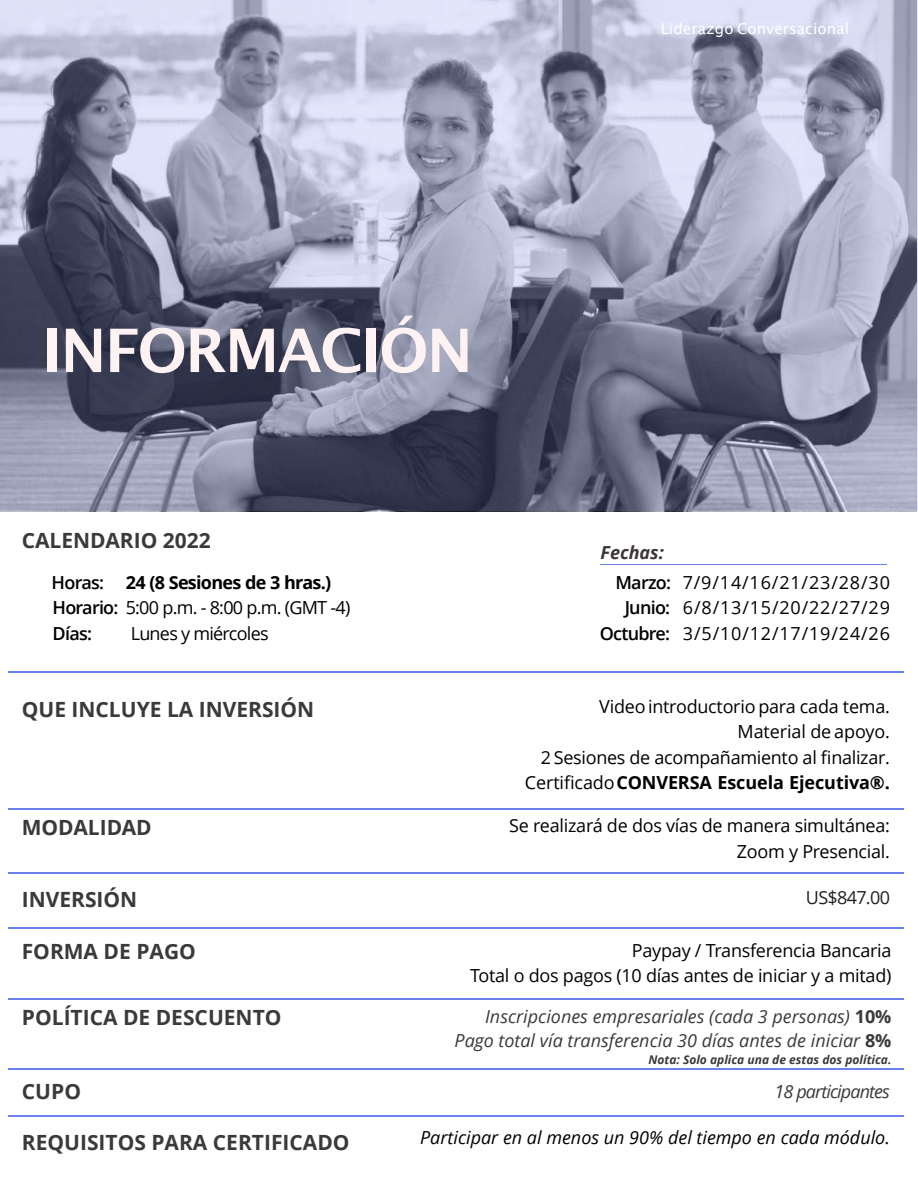
<style>
.page{position:relative;width:918px;height:1188px;background:#fff}
.page>*{position:absolute;margin:0;border:0;box-sizing:border-box;transform-origin:0 0}
.t1{font:700 60px "Lucida Grande";letter-spacing:-.03em;color:#fff2f2}
.t2{font:700 21px "Open Sans";color:#3a3a3a}
.t3{font:18px/25.5px "Open Sans";letter-spacing:-.015em;color:#000;text-align:right}
.t4{font:italic 18px/24.6px "Open Sans";color:#3a3a3a;text-align:right}
.t5{font:18px/25.5px "Open Sans";letter-spacing:.045em;color:#000;text-align:right}
.t6{font:italic 18px "Open Sans";color:#000}
.t7{font:18px "Open Sans";letter-spacing:-.04em;color:#000}
.t8{font:italic 18px "Open Sans";letter-spacing:-.05em;color:#3a3a3a}
.t9{font:18px "Open Sans";letter-spacing:-.04em;color:#231f20}
.t10{font:italic 700 18px "Open Sans";color:#3d3636}
.t11{font:15px "Lucida Grande";letter-spacing:.01em;color:#fff}
.t12{font:italic 700 12px "Open Sans";color:#3a3a3a}
.s1{font-weight:600}
.s2{font-weight:700}
.s3{font-weight:700;font-style:normal}
</style>
<div class="page">
<svg style="left:0;top:0;width:918px;height:511px;background:#8d91a7"></svg>
<hr style="left:9px;top:872px;width:895px;height:1px;background:#6a80ef">
<hr style="left:9px;top:809px;width:895px;height:1px;background:#6a80ef">
<hr style="left:9px;top:1115px;width:895px;height:1px;background:#6a80ef">
<hr style="left:9px;top:1069px;width:895px;height:1px;background:#6a80ef">
<hr style="left:9px;top:998px;width:895px;height:1px;background:#6a80ef">
<hr style="left:9px;top:927px;width:895px;height:1px;background:#6a80ef">
<hr style="left:9px;top:671px;width:895px;height:1px;background:#6a80ef">
<hr style="left:600px;top:564px;width:287px;height:1px;background:#6a80ef">
<h1 class="t1" style="left:42px;top:325px;width:432px">INFORMACIÓN</h1>
<p class="t2" style="left:22px;top:532px;width:191px">CALENDARIO 2022</p>
<p class="t3" style="left:52px;top:571px;width:300px;text-align:left"><span class="s1">Horas:</span> <span class="s2">24 (8 Sesiones de 3 hras.)<br></span><span class="s1">Horario:</span> 5:00 p.m. - 8:00 p.m. (GMT -4)<br><span class="s1">Días:</span></p>
<p class="t7" style="left:131px;top:626px;width:139px">Lunes y miércoles</p>
<p class="t11" style="left:661px;top:23px;width:190px">Liderazgo Conversacional</p>
<p class="t10" style="left:600px;top:545px;width:65px">Fechas:</p>
<p class="t5" style="left:600px;top:571px;width:292px"><span class="s1">Marzo:</span> 7/9/14/16/21/23/28/30<br><span class="s1">Junio:</span> 6/8/13/15/20/22/27/29<br><span class="s1">Octubre:</span> 3/5/10/12/17/19/24/26</p>
<p class="t2" style="left:22px;top:701px;width:294px">QUE INCLUYE LA INVERSIÓN</p>
<p class="t3" style="left:525px;top:695px;width:367px">Video introductorio para cada tema.<br>Material de apoyo.<br>2 Sesiones de acompañamiento al finalizar.<br>Certificado<span class="s2">CONVERSA Escuela Ejecutiva®.</span></p>
<p class="t2" style="left:22px;top:819px;width:132px">MODALIDAD</p>
<p class="t2" style="left:22px;top:891px;width:117px">INVERSIÓN</p>
<p class="t2" style="left:22px;top:943px;width:176px">FORMA DE PAGO</p>
<p class="t2" style="left:22px;top:1009px;width:261px">POLÍTICA DE DESCUENTO</p>
<p class="t2" style="left:22px;top:1083px;width:61px">CUPO</p>
<p class="t2" style="left:22px;top:1134px;width:329px">REQUISITOS PARA CERTIFICADO</p>
<p class="t3" style="left:509px;top:815px;width:382px">Se realizará de dos vías de manera simultánea:<br>Zoom y Presencial.</p>
<p class="t9" style="left:806px;top:891px;width:86px">US$847.00</p>
<p class="t3" style="left:470px;top:939px;width:423px">Paypay / Transferencia Bancaria<br>Total o dos pagos (10 días antes de iniciar y a mitad)</p>
<p class="t4" style="left:455px;top:1006px;width:439px">Inscripciones empresariales (cada 3 personas) <span class="s3">10%<br></span>Pago total vía transferencia 30 días antes de iniciar <span class="s3">8%</span></p>
<p class="t12" style="left:648px;top:1055px;width:245px">Nota: Solo aplica una de estas dos política.</p>
<p class="t8" style="left:774px;top:1084px;width:117px">18 participantes</p>
<p class="t6" style="left:420px;top:1130px;width:471px">Participar en al menos un 90% del tiempo en cada módulo.</p>
</div>
